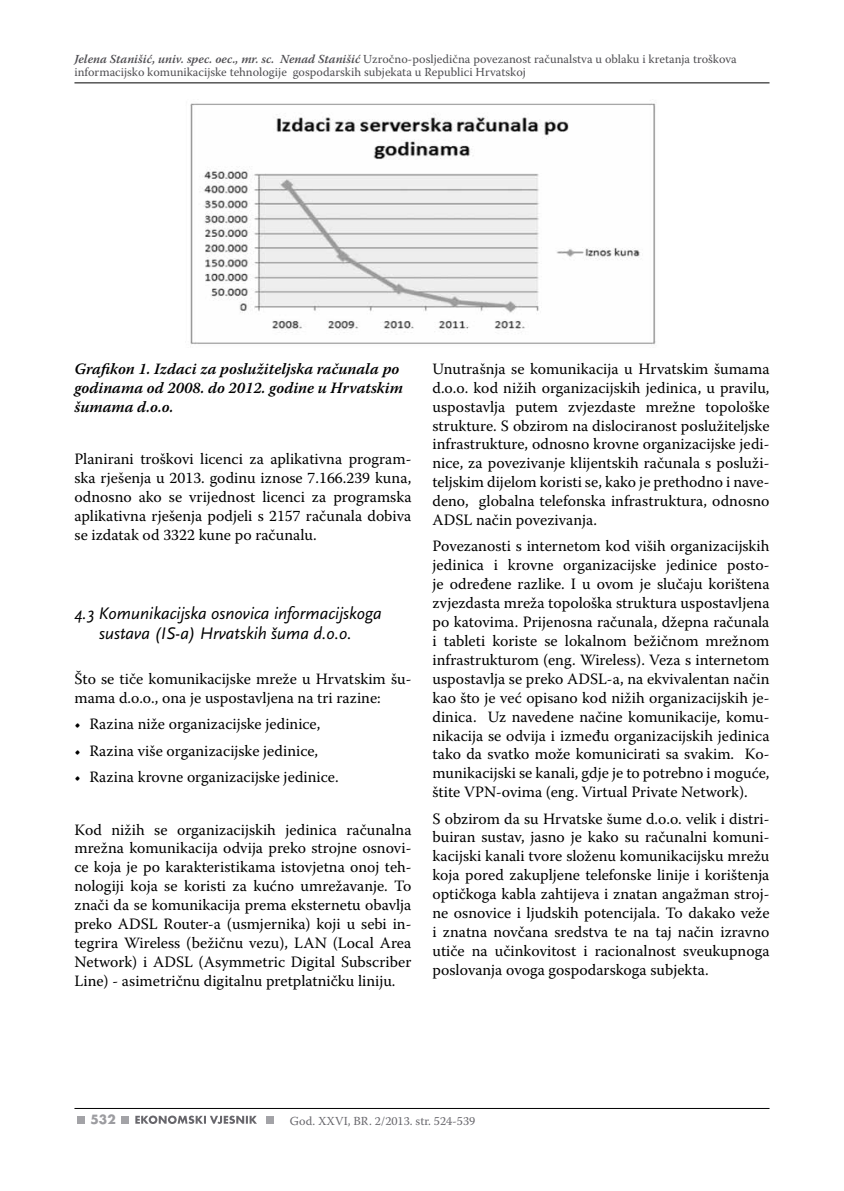
<style>
.page{position:relative;width:844px;height:1191px;background:#fff}
.page>*{position:absolute;margin:0;border:0;box-sizing:border-box;transform-origin:0 0}
.t1{font:italic 17.5px/19.2px "Scala Sans Pro";color:#000;text-align:center}
.t2{font:15.75px/18.9px "Warnock Pro";color:#000;text-align:justify}
.t3{font:italic 600 15.75px/18.9px "Warnock Pro";color:#000}
.t4{font:700 14px "Futura TOT";color:#9c9ca0}
.t5{font:12.25px/12.2px "Warnock Pro";color:#504f53}
.t6{font:12.25px "Warnock Pro";color:#68676c}
.s1{font-weight:600;font-style:italic}
</style>
<div class="page">
<hr style="left:74px;top:83px;width:695px;height:1px;background:#000">
<hr style="left:74px;top:1108px;width:695px;height:1px;background:#000">
<svg style="left:135px;top:1115px;width:122px;height:9px"></svg>
<div style="left:121px;top:1115px;width:7px;height:8px;background:#a3a3a7"></div>
<div style="left:266px;top:1115px;width:8px;height:8px;background:#a3a3a7"></div>
<div style="left:77px;top:1115px;width:8px;height:8px;background:#a3a3a7"></div>
<img style="left:190px;top:103px;width:466px;height:242px">
<p class="t5" style="left:74px;top:53px;width:663px"><span class="s1">Jelena Stanišić, univ. spec. oec., mr. sc. Nenad Stanišić</span> Uzročno-posljedična povezanost računalstva u oblaku i kretanja troškova informacijsko komunikacijske tehnologije gospodarskih subjekata u Republici Hrvatskoj</p>
<p class="t3" style="left:74px;top:359px;width:330px">Grafikon 1. Izdaci za poslužiteljska računala po godinama od 2008. do 2012. godine u Hrvatskim šumama d.o.o.</p>
<p class="t2" style="left:74px;top:449px;width:338px">Planirani troškovi licenci za aplikativna program&shy;ska rješenja u 2013. godinu iznose 7.166.239 kuna, odnosno ako se vrijednost licenci za programska aplikativna rješenja podjeli s 2157 računala dobiva se izdatak od 3322 kune po računalu.</p>
<p class="t1" style="left:74px;top:604px;width:309px">4.3 Komunikacijska osnovica informacijskoga sustava (IS-a) Hrvatskih šuma d.o.o.</p>
<p class="t2" style="left:74px;top:669px;width:338px">Što se tiče komunikacijske mreže u Hrvatskim šu&shy;mama d.o.o., ona je uspostavljena na tri razine:</p>
<p class="t2" style="left:74px;top:714px;width:247px">• Razina niže organizacijske jedinice,</p>
<p class="t2" style="left:74px;top:740px;width:245px">• Razina više organizacijske jedinice,</p>
<p class="t2" style="left:74px;top:767px;width:265px">• Razina krovne organizacijske jedinice.</p>
<p class="t2" style="left:74px;top:819px;width:338px">Kod nižih se organizacijskih jedinica računalna mrežna komunikacija odvija preko strojne osnovi&shy;ce koja je po karakteristikama istovjetna onoj teh&shy;nologiji koja se koristi za kućno umrežavanje. To znači da se komunikacija prema eksternetu obavlja preko ADSL Router-a (usmjernika) koji u sebi in&shy;tegrira Wireless (bežičnu vezu), LAN (Local Area Network) i ADSL (Asymmetric Digital Subscriber Line) - asimetričnu digitalnu pretplatničku liniju.</p>
<p class="t2" style="left:432px;top:359px;width:338px">Unutrašnja se komunikacija u Hrvatskim šumama d.o.o. kod nižih organizacijskih jedinica, u pravilu, uspostavlja putem zvjezdaste mrežne topološke strukture. S obzirom na dislociranost poslužiteljske infrastrukture, odnosno krovne organizacijske jedi&shy;nice, za povezivanje klijentskih računala s posluži&shy;teljskim dijelom koristi se, kako je prethodno i nave&shy;deno, globalna telefonska infrastruktura, odnosno ADSL način povezivanja.</p>
<p class="t2" style="left:432px;top:536px;width:338px">Povezanosti s internetom kod viših organizacijskih jedinica i krovne organizacijske jedinice posto&shy;je određene razlike. I u ovom je slučaju korištena zvjezdasta mreža topološka struktura uspostavljena po katovima. Prijenosna računala, džepna računala i tableti koriste se lokalnom bežičnom mrežnom infrastrukturom (eng. Wireless). Veza s internetom uspostavlja se preko ADSL-a, na ekvivalentan način kao što je već opisano kod nižih organizacijskih je&shy;dinica. Uz navedene načine komunikacije, komu&shy;nikacija se odvija i između organizacijskih jedinica tako da svatko može komunicirati sa svakim. Ko&shy;munikacijski se kanali, gdje je to potrebno i moguće, štite VPN-ovima (eng. Virtual Private Network).</p>
<p class="t2" style="left:432px;top:808px;width:338px">S obzirom da su Hrvatske šume d.o.o. velik i distri&shy;buiran sustav, jasno je kako su računalni komuni&shy;kacijski kanali tvore složenu komunikacijsku mrežu koja pored zakupljene telefonske linije i korištenja optičkoga kabla zahtijeva i znatan angažman stroj&shy;ne osnovice i ljudskih potencijala. To dakako veže i znatna novčana sredstva te na taj način izravno utiče na učinkovitost i racionalnost sveukupnoga poslovanja ovoga gospodarskoga subjekta.</p>
<p class="t4" style="left:90px;top:1111px;width:27px">532</p>
<p class="t6" style="left:290px;top:1113px;width:187px">God. XXVI, BR. 2/2013. str. 524-539</p>
</div>
